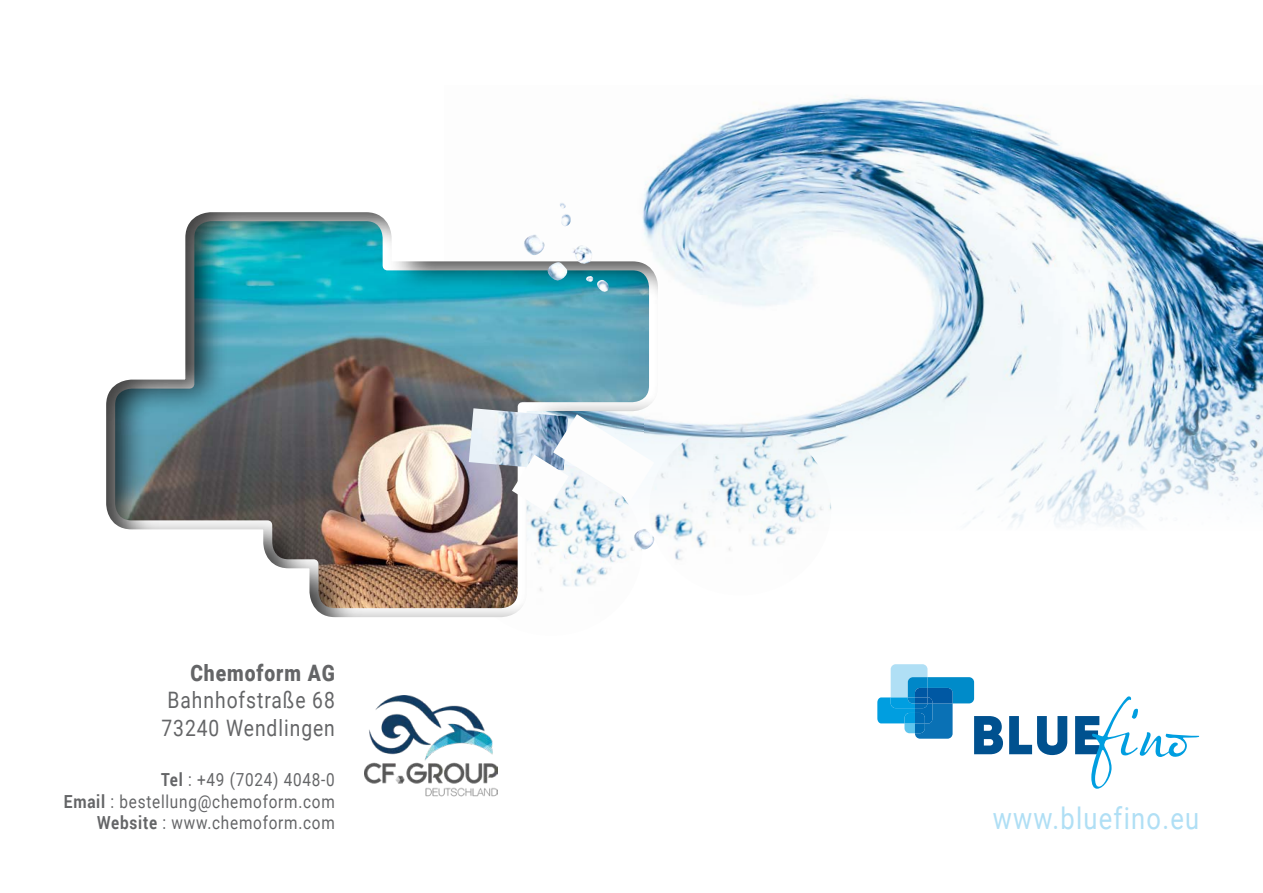
<style>
.page{position:relative;width:1263px;height:893px;background:#fff}
.page>*{position:absolute;margin:0;border:0;box-sizing:border-box;transform-origin:0 0}
.t1{font:30px "Roboto";letter-spacing:.05em;color:#b0dff5;scale:.85 1}
.t2{font:22.65px/27.2px "Roboto";letter-spacing:.05em;color:#646567;scale:.85 1}
.t3{font:900 22.65px "Roboto";letter-spacing:.05em;color:#646567;scale:.85 1}
.t4{font:18px/21.6px "Roboto";letter-spacing:.05em;color:#646567;text-align:right;scale:.85 1}
.s1{font-weight:700}
</style>
<div class="page">
<img style="left:643px;top:95px;width:620px;height:284px">
<svg style="left:659px;top:379px;width:604px;height:146px;fill:#f5f9fb"></svg>
<img style="left:659px;top:423px;width:172px;height:137px">
<div style="left:105px;top:211px;width:554px;height:406px;background:#000;opacity:.75"></div>
<img style="left:469px;top:408px;width:99px;height:62px">
<img style="left:512px;top:455px;width:57px;height:57px">
<img style="left:553px;top:414px;width:101px;height:87px">
<img style="left:631px;top:529px;width:25px;height:22px">
<img style="left:521px;top:234px;width:25px;height:22px">
<img style="left:585px;top:276px;width:25px;height:18px">
<img style="left:559px;top:203px;width:12px;height:23px">
<img style="left:546px;top:262px;width:22px;height:20px">
<img style="left:570px;top:245px;width:23px;height:19px">
<svg style="left:877px;top:664px;width:126px;height:90px"></svg>
<svg style="left:1009px;top:716px;width:58px;height:39px"></svg>
<svg style="left:1075px;top:696px;width:124px;height:93px"></svg>
<img style="left:364px;top:696px;width:134px;height:101px">
<p class="t3" style="left:190px;top:657px;width:171px">Chemoform AG</p>
<p class="t2" style="left:161px;top:686px;width:206px">Bahnhofstraße 68<br>73240 Wendlingen</p>
<p class="t4" style="left:64px;top:768px;width:320px"><span class="s1">Tel</span> : +49 (7024) 4048-0<br><span class="s1">Email</span> : bestellung@chemoform.com<br><span class="s1">Website</span> : www.chemoform.com</p>
<h1 class="t1" style="left:993px;top:797px;width:244px">www.bluefino.eu</h1>
</div>
